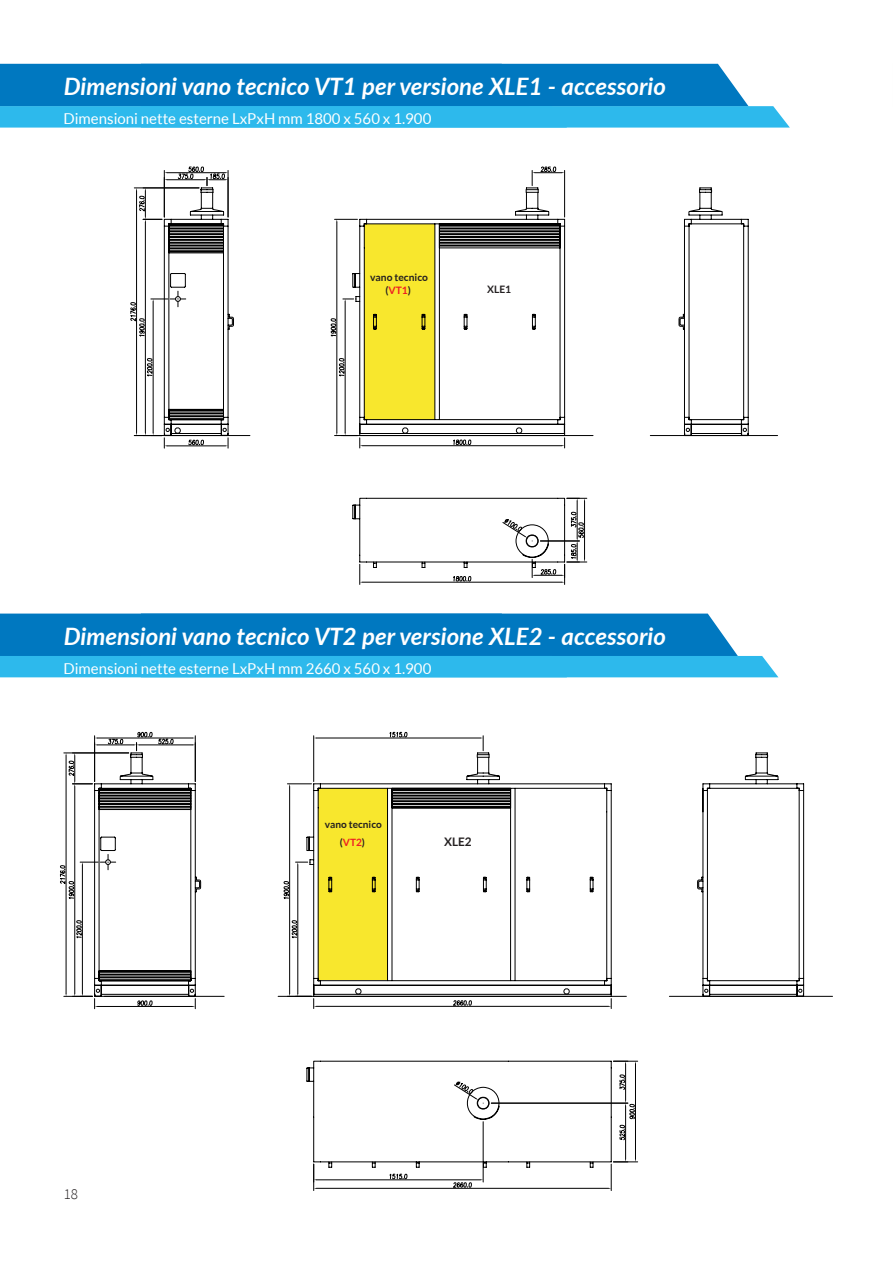
<style>
.page{position:relative;width:893px;height:1263px;background:#fff}
.page>*{position:absolute;margin:0;border:0;box-sizing:border-box;transform-origin:0 0}
.t1{font:italic 700 24px "Lato";color:#fff}
.t2{font:15px "Lato";color:#fff}
.t3{font:300 15px "Source Sans Pro";color:#231f20}
.Normale_tab_S{font:700 11.7px "Lato";color:#231f20}
.Normale_tab_S-2{font:700 10.2px "Lato";color:#231f20}
.Normale_tab_S-3{font:700 10.2px "Lato";color:#ee1d23}
.Normale_tab_S-4{font:700 10.05px "Lato";color:#231f20}
.Normale_tab_S-5{font:700 10.05px "Lato";color:#ee1d23}
.s1{color:#231f20}
</style>
<div class="page">
<svg style="left:0;top:63px;width:790px;height:65px;background:#1f96d2"></svg>
<svg style="left:0;top:613px;width:778px;height:64px;background:#1d94d1"></svg>
<svg style="left:678px;top:187px;width:71px;height:131px"></svg>
<svg style="left:586px;top:318px;width:192px;height:119px"></svg>
<hr style="left:136px;top:191px;width:1px;height:242px;background:#000">
<svg style="left:134px;top:358px;width:5px;height:79px"></svg>
<svg style="left:130px;top:187px;width:9px;height:150px"></svg>
<svg style="left:139px;top:166px;width:447px;height:283px"></svg>
<svg style="left:352px;top:497px;width:235px;height:88px"></svg>
<svg style="left:697px;top:752px;width:107px;height:129px"></svg>
<svg style="left:594px;top:783px;width:18px;height:79px"></svg>
<svg style="left:594px;top:881px;width:239px;height:128px"></svg>
<svg style="left:60px;top:752px;width:8px;height:245px"></svg>
<svg style="left:68px;top:731px;width:526px;height:279px"></svg>
<svg style="left:313px;top:1061px;width:325px;height:130px"></svg>
<svg style="left:306px;top:1060px;width:288px;height:108px"></svg>
<p class="t1" style="left:64px;top:69px;width:604px">Dimensioni vano tecnico VT1 per versione XLE1 - accessorio</p>
<p class="t2" style="left:63px;top:110px;width:369px">Dimensioni nette esterne LxPxH mm 1800 x 560 x 1.900</p>
<p class="Normale_tab_S-2" style="left:370px;top:272px;width:60px">vano tecnico</p>
<p class="Normale_tab_S-3" style="left:385px;top:284px;width:27px"><span class="s1">(</span>VT1<span class="s1">)</span></p>
<p class="Normale_tab_S-2" style="left:487px;top:284px;width:26px">XLE1</p>
<p class="t1" style="left:64px;top:618px;width:604px">Dimensioni vano tecnico VT2 per versione XLE2 - accessorio</p>
<p class="t2" style="left:63px;top:660px;width:369px">Dimensioni nette esterne LxPxH mm 2660 x 560 x 1.900</p>
<p class="t3" style="left:64px;top:1185px;width:16px">18</p>
<p class="Normale_tab_S-4" style="left:325px;top:819px;width:59px">vano tecnico</p>
<p class="Normale_tab_S-5" style="left:340px;top:837px;width:27px"><span class="s1">(</span>VT2<span class="s1">)</span></p>
<p class="Normale_tab_S" style="left:444px;top:835px;width:29px">XLE2</p>
</div>
